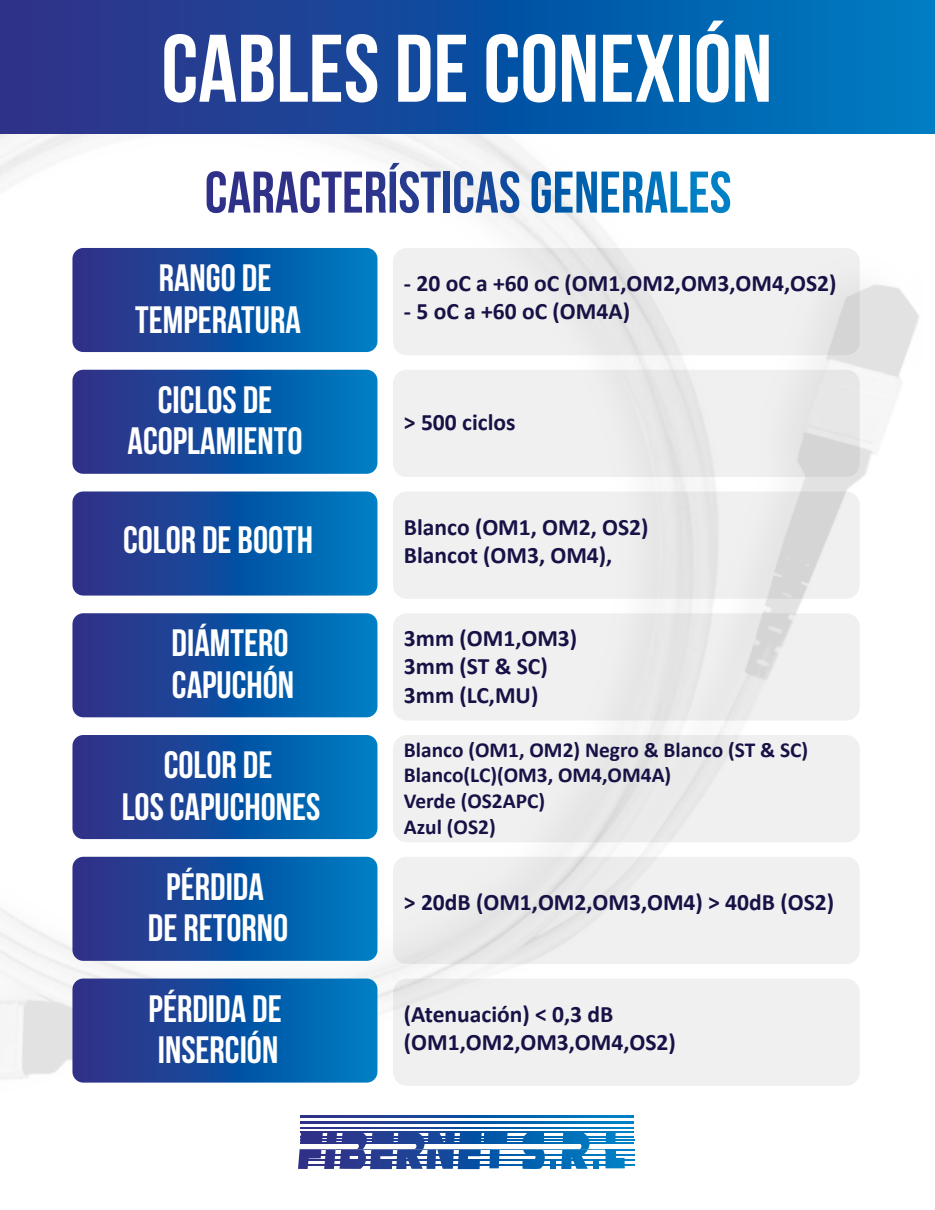
<style>
.page{position:relative;width:935px;height:1210px;background:#fff}
.page>*{position:absolute;margin:0;border:0;box-sizing:border-box;transform-origin:0 0}
.t1{font:700 95.7px "Bebas Neue";color:#fff}
.t2{font:700 38.1px/41.5px "Bebas Neue";color:#fff;text-align:center}
.t3{font:700 23.6px/28.3px "Calibri";color:#171246}
.t4{font:700 21.4px/25.7px "Calibri";color:#171246}
</style>
<div class="page">
<img style="left:0;top:134px;width:919px;height:1036px">
<svg style="left:207px;top:163px;width:234px;height:50px"></svg>
<div style="left:443px;top:172px;width:7px;height:41px;background:#204295"></div>
<svg style="left:454px;top:171px;width:65px;height:42px"></svg>
<svg style="left:531px;top:171px;width:199px;height:42px"></svg>
<svg style="left:300px;top:1115px;width:334px;height:2px"></svg>
<svg style="left:300px;top:1121px;width:333px;height:2px"></svg>
<svg style="left:300px;top:1127px;width:334px;height:1px"></svg>
<svg style="left:300px;top:1131px;width:334px;height:1px"></svg>
<svg style="left:298px;top:1132px;width:336px;height:37px"></svg>
<div style="left:0;top:0;width:935px;height:134px;background:linear-gradient(to right,#2d2c84,#0079c0)"></div>
<svg style="left:72px;top:248px;width:305px;height:104px;background:#1253a2"></svg>
<svg style="left:393px;top:248px;width:466px;height:107px;fill:#f0f0f0"></svg>
<svg style="left:72px;top:370px;width:305px;height:104px;background:#1253a2"></svg>
<svg style="left:393px;top:370px;width:466px;height:107px;fill:#f0f0f0"></svg>
<svg style="left:72px;top:491px;width:305px;height:104px;background:#1353a3"></svg>
<svg style="left:393px;top:491px;width:466px;height:108px;fill:#f0f0f0"></svg>
<svg style="left:72px;top:613px;width:305px;height:104px;background:#1253a2"></svg>
<svg style="left:393px;top:613px;width:466px;height:107px;fill:#f0f0f0"></svg>
<svg style="left:72px;top:735px;width:305px;height:104px;background:#1253a2"></svg>
<div style="left:393px;top:735px;width:466px;height:107px;background:#f0f0f0;border-radius:14px"></div>
<svg style="left:72px;top:856px;width:305px;height:104px;background:#1354a3"></svg>
<div style="left:393px;top:856px;width:466px;height:108px;background:#f0f0f0;border-radius:14px"></div>
<svg style="left:72px;top:978px;width:305px;height:104px;background:#1353a3"></svg>
<div style="left:393px;top:978px;width:466px;height:107px;background:#f0f0f0;border-radius:14px"></div>
<h1 class="t1" style="left:161px;top:16px;width:612px">CABLES DE CONEXIÓN</h1>
<h2 class="t2" style="left:135px;top:257px;width:167px">RANGO DE<br>TEMPERATURA</h2>
<p class="t3" style="left:404px;top:268px;width:434px">- 20 oC a +60 oC (OM1,OM2,OM3,OM4,OS2)</p>
<p class="t3" style="left:404px;top:296px;width:228px">- 5 oC a +60 oC (OM4A)</p>
<h2 class="t2" style="left:128px;top:378px;width:176px">CICLOS DE<br>ACOPLAMIENTO</h2>
<p class="t3" style="left:404px;top:407px;width:113px">&gt; 500 ciclos</p>
<h2 class="t2" style="left:123px;top:519px;width:192px">COLOR DE BOOTH</h2>
<p class="t3" style="left:404px;top:512px;width:246px">Blanco (OM1, OM2, OS2)<br>Blancot (OM3, OM4),</p>
<h2 class="t2" style="left:172px;top:622px;width:124px;text-align:left">DIÁMTERO<br>CAPUCHÓN</h2>
<p class="t3" style="left:404px;top:623px;width:175px">3mm (OM1,OM3)<br>3mm (ST &amp; SC)<br>3mm (LC,MU)</p>
<h2 class="t2" style="left:122px;top:743px;width:200px">COLOR DE<br>LOS CAPUCHONES</h2>
<p class="t4" style="left:404px;top:736px;width:406px">Blanco (OM1, OM2) Negro &amp; Blanco (ST &amp; SC)<br>Blanco(LC)(OM3, OM4,OM4A)<br>Verde (OS2APC)<br>Azul (OS2)</p>
<h2 class="t2" style="left:148px;top:865px;width:142px">PÉRDIDA<br>DE RETORNO</h2>
<p class="t3" style="left:404px;top:887px;width:432px">&gt; 20dB (OM1,OM2,OM3,OM4) &gt; 40dB (OS2)</p>
<h2 class="t2" style="left:148px;top:987px;width:135px;text-align:left">PÉRDIDA DE<br>INSERCIÓN</h2>
<p class="t3" style="left:404px;top:998px;width:273px">(Atenuación) &lt; 0,3 dB (OM1,OM2,OM3,OM4,OS2)</p>
</div>
